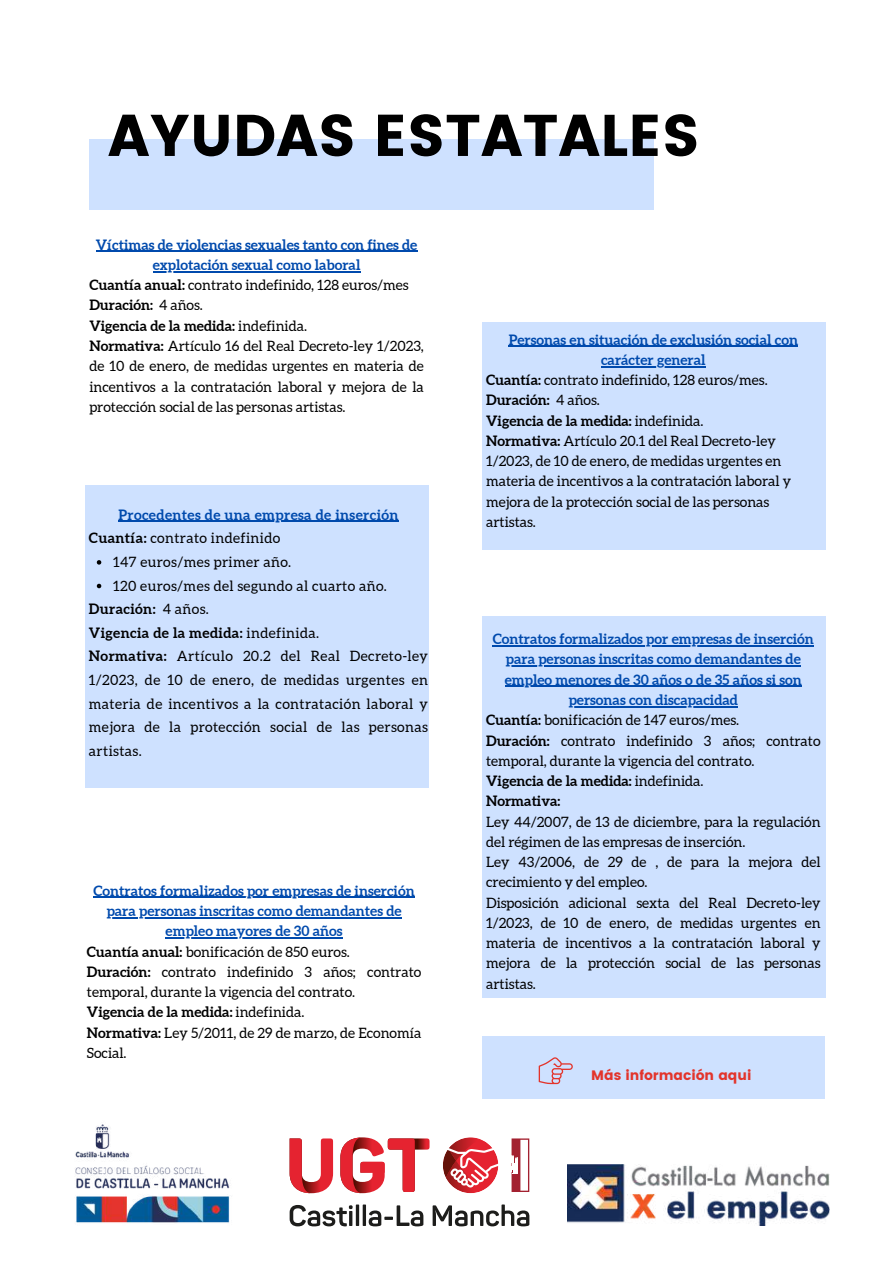
<style>
.page{position:relative;width:894px;height:1264px;background:#fff}
.page>*{position:absolute;margin:0;border:0;box-sizing:border-box;transform-origin:0 0}
.t1{font:58.65px "Poppins";color:#000}
.t2{font:14.25px/20.2px "Aleo";color:#000}
.t3{font:700 14.25px "Aleo";color:#004aad}
.t4{font:14.25px "Aleo";letter-spacing:.025em;color:#000}
.t5{font:700 14.25px "Aleo";color:#000}
.t6{font:700 14.25px "Aleo";letter-spacing:.025em;color:#000}
.t7{font:700 14.25px "Aleo";letter-spacing:.025em;color:#004aad}
.t8{font:13.65px "Poppins";color:#e3342b}
.s1{font-weight:700}
.s2{font-weight:400}
</style>
<div class="page">
<div style="left:89px;top:139px;width:564px;height:71px;background:#cee1ff"></div>
<div style="left:85px;top:485px;width:343px;height:303px;background:#cee1ff"></div>
<hr style="left:96px;top:251px;width:321px;height:1px;background:#004aad">
<hr style="left:153px;top:271px;width:207px;height:1px;background:#004aad">
<hr style="left:118px;top:520px;width:281px;height:2px;background:#004aad">
<svg style="left:97px;top:560px;width:4px;height:4px"></svg>
<svg style="left:97px;top:583px;width:4px;height:5px"></svg>
<div style="left:481px;top:322px;width:344px;height:227px;background:#cee1ff"></div>
<hr style="left:508px;top:346px;width:289px;height:1px;background:#004aad">
<hr style="left:601px;top:366px;width:104px;height:1px;background:#004aad">
<div style="left:481px;top:616px;width:344px;height:381px;background:#cee1ff"></div>
<hr style="left:492px;top:645px;width:321px;height:1px;background:#004aad">
<hr style="left:506px;top:665px;width:294px;height:1px;background:#004aad">
<hr style="left:504px;top:686px;width:297px;height:1px;background:#004aad">
<hr style="left:568px;top:706px;width:169px;height:1px;background:#004aad">
<hr style="left:93px;top:896px;width:321px;height:2px;background:#004aad">
<hr style="left:107px;top:917px;width:294px;height:1px;background:#004aad">
<hr style="left:165px;top:937px;width:177px;height:1px;background:#004aad">
<svg style="left:511px;top:1138px;width:19px;height:54px"></svg>
<svg style="left:289px;top:1138px;width:44px;height:55px"></svg>
<svg style="left:340px;top:1137px;width:89px;height:56px"></svg>
<svg style="left:443px;top:1137px;width:56px;height:57px"></svg>
<svg style="left:289px;top:1205px;width:63px;height:21px"></svg>
<hr style="left:349px;top:1210px;width:3px;height:15px;background:#1d1d1b">
<hr style="left:356px;top:1204px;width:3px;height:21px;background:#1d1d1b">
<svg style="left:362px;top:1204px;width:4px;height:21px"></svg>
<svg style="left:368px;top:1205px;width:55px;height:21px"></svg>
<svg style="left:432px;top:1204px;width:97px;height:22px"></svg>
<svg style="left:511px;top:1138px;width:18px;height:53px"></svg>
<img style="left:75px;top:1124px;width:155px;height:99px">
<img style="left:567px;top:1164px;width:262px;height:61px">
<div style="left:481px;top:1036px;width:343px;height:63px;background:#cee1ff"></div>
<svg style="left:538px;top:1057px;width:34px;height:27px"></svg>
<h1 class="t1" style="left:108px;top:101px;width:593px">AYUDAS ESTATALES</h1>
<p class="t3" style="left:96px;top:236px;width:323px">Víctimas de violencias sexuales tanto con fines de</p>
<p class="t3" style="left:153px;top:256px;width:209px">explotación sexual como laboral</p>
<p class="t2" style="left:89px;top:275px;width:321px"><span class="s1">Cuantía anual:</span> contrato indefinido, 128 euros/mes</p>
<p class="t5" style="left:89px;top:297px;width:115px">Duración: <span class="s2">4 años.</span></p>
<p class="t5" style="left:89px;top:317px;width:219px">Vigencia de la medida: <span class="s2">indefinida.</span></p>
<p class="t2" style="left:89px;top:336px;width:336px"><span class="s1">Normativa:</span> Artículo 16 del Real Decreto-ley 1/2023,</p>
<p class="t2" style="left:89px;top:356px;width:336px">de 10 de enero, de medidas urgentes en materia de</p>
<p class="t2" style="left:89px;top:376px;width:336px">incentivos a la contratación laboral y mejora de la</p>
<p class="t2" style="left:89px;top:396px;width:257px">protección social de las personas artistas.</p>
<p class="t7" style="left:118px;top:506px;width:281px">Procedentes de una empresa de inserción</p>
<p class="t4" style="left:89px;top:530px;width:193px"><span class="s1">Cuantía:</span> contrato indefinido</p>
<p class="t4" style="left:113px;top:554px;width:179px">147 euros/mes primer año.</p>
<p class="t4" style="left:113px;top:577px;width:275px">120 euros/mes del segundo al cuarto año.</p>
<p class="t6" style="left:89px;top:600px;width:121px">Duración: <span class="s2">4 años.</span></p>
<p class="t6" style="left:89px;top:624px;width:232px">Vigencia de la medida: <span class="s2">indefinida.</span></p>
<p class="t4" style="left:89px;top:648px;width:340px"><span class="s1">Normativa:</span> Artículo 20.2 del Real Decreto-ley</p>
<p class="t4" style="left:89px;top:672px;width:340px">1/2023, de 10 de enero, de medidas urgentes en</p>
<p class="t4" style="left:89px;top:695px;width:340px">materia de incentivos a la contratación laboral y</p>
<p class="t4" style="left:89px;top:719px;width:340px">mejora de la protección social de las personas</p>
<p class="t4" style="left:89px;top:743px;width:54px">artistas.</p>
<p class="t3" style="left:93px;top:882px;width:322px">Contratos formalizados por empresas de inserción</p>
<p class="t3" style="left:107px;top:902px;width:296px">para personas inscritas como demandantes de</p>
<p class="t3" style="left:165px;top:922px;width:178px">empleo mayores de 30 años</p>
<p class="t2" style="left:87px;top:941px;width:264px"><span class="s1">Cuantía anual:</span> bonificación de 850 euros.</p>
<p class="t2" style="left:87px;top:961px;width:336px"><span class="s1">Duración:</span> contrato indefinido 3 años; contrato</p>
<p class="t2" style="left:87px;top:981px;width:270px">temporal, durante la vigencia del contrato.</p>
<p class="t5" style="left:87px;top:1003px;width:219px">Vigencia de la medida: <span class="s2">indefinida.</span></p>
<p class="t2" style="left:87px;top:1022px;width:336px"><span class="s1">Normativa:</span> Ley 5/2011, de 29 de marzo, de Economía</p>
<p class="t2" style="left:87px;top:1042px;width:41px">Social.</p>
<p class="t3" style="left:508px;top:331px;width:291px">Personas en situación de exclusión social con</p>
<p class="t3" style="left:601px;top:351px;width:106px">carácter general</p>
<p class="t2" style="left:486px;top:370px;width:283px"><span class="s1">Cuantía:</span> contrato indefinido, 128 euros/mes.</p>
<p class="t5" style="left:486px;top:392px;width:115px">Duración: <span class="s2">4 años.</span></p>
<p class="t5" style="left:486px;top:412px;width:219px">Vigencia de la medida: <span class="s2">indefinida.</span></p>
<p class="t2" style="left:486px;top:430px;width:291px"><span class="s1">Normativa:</span> Artículo 20.1 del Real Decreto-ley</p>
<p class="t2" style="left:486px;top:451px;width:297px">1/2023, de 10 de enero, de medidas urgentes en</p>
<p class="t2" style="left:486px;top:471px;width:306px">materia de incentivos a la contratación laboral y</p>
<p class="t2" style="left:486px;top:491px;width:284px">mejora de la protección social de las personas</p>
<p class="t2" style="left:486px;top:511px;width:51px">artistas.</p>
<p class="t3" style="left:492px;top:631px;width:322px">Contratos formalizados por empresas de inserción</p>
<p class="t3" style="left:506px;top:651px;width:296px">para personas inscritas como demandantes de</p>
<p class="t3" style="left:504px;top:671px;width:298px">empleo menores de 30 años o de 35 años si son</p>
<p class="t3" style="left:568px;top:691px;width:171px">personas con discapacidad</p>
<p class="t2" style="left:486px;top:710px;width:254px"><span class="s1">Cuantía:</span> bonificación de 147 euros/mes.</p>
<p class="t2" style="left:486px;top:730px;width:336px"><span class="s1">Duración:</span> contrato indefinido 3 años; contrato</p>
<p class="t2" style="left:486px;top:750px;width:270px">temporal, durante la vigencia del contrato.</p>
<p class="t5" style="left:486px;top:772px;width:219px">Vigencia de la medida: <span class="s2">indefinida.</span></p>
<p class="t5" style="left:486px;top:793px;width:76px">Normativa:</p>
<p class="t2" style="left:486px;top:811px;width:336px">Ley 44/2007, de 13 de diciembre, para la regulación del régimen de las empresas de inserción.<br>Ley 43/2006, de 29 de , de para la mejora del crecimiento y del empleo.<br>Disposición adicional sexta del Real Decreto-ley 1/2023, de 10 de enero, de medidas urgentes en materia de incentivos a la contratación laboral y mejora de la protección social de las personas artistas.</p>
<p class="t8" style="left:591px;top:1067px;width:162px">Más información aqui</p>
</div>
